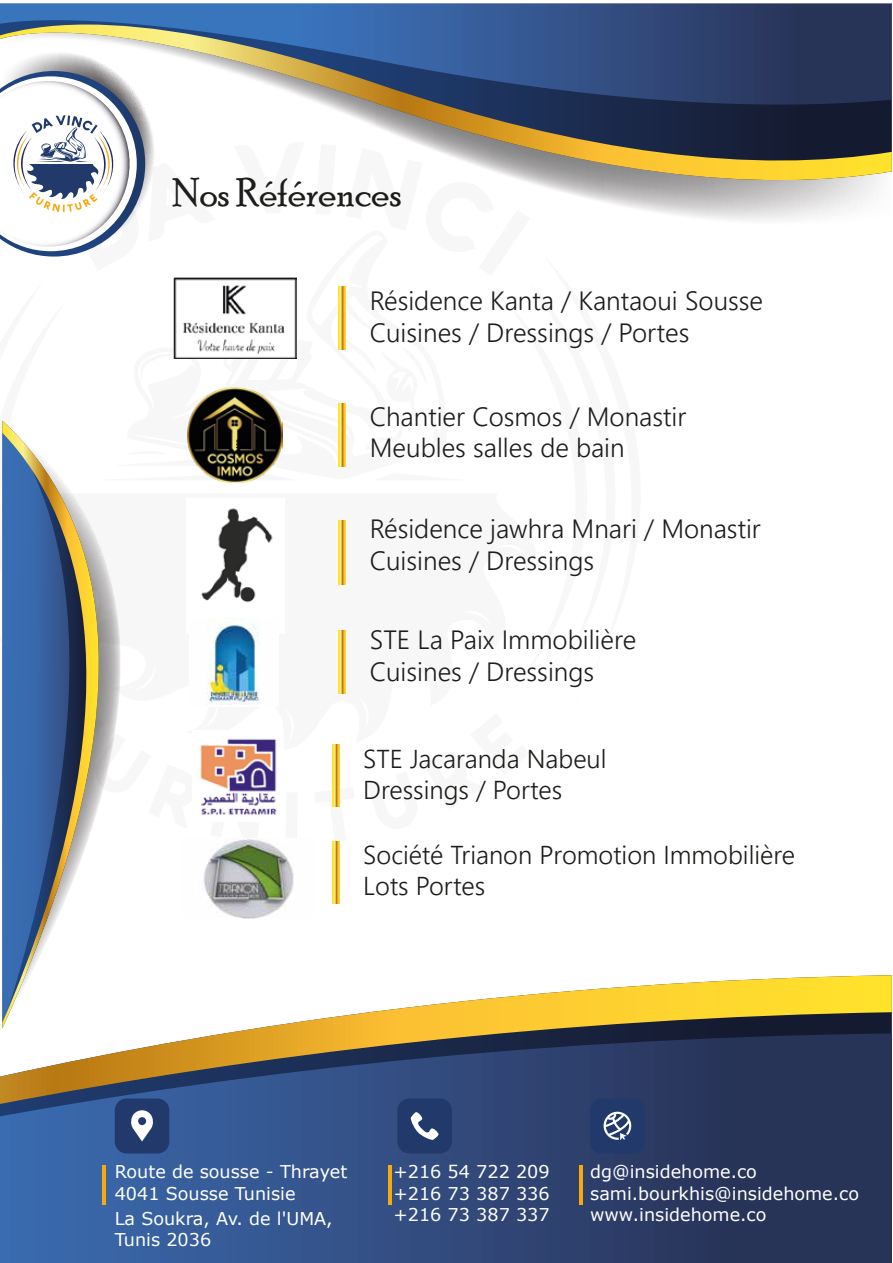
<style>
.page{position:relative;width:893px;height:1263px;background:#fff}
.page>*{position:absolute;margin:0;border:0;box-sizing:border-box;transform-origin:0 0}
.t1{font:40.5px "Poor Richard";color:#1d1d1b}
.t2{font:300 26.4px/31.7px "Nirmala UI";color:#1d1d1b}
.t3{font:300 25.8px/31px "Nirmala UI";color:#1d1d1b}
.t4{font:17.55px/21.1px "Verdana";color:#fff}
</style>
<div class="page">
<svg style="left:332px;top:787px;width:1px;height:55px"></svg>
<svg style="left:2px;top:421px;width:118px;height:554px"></svg>
<svg style="left:573px;top:194px;width:300px;height:26px"></svg>
<svg style="left:0;top:4px;width:892px;height:21px;background:#335b95"></svg>
<svg style="left:0;top:25px;width:892px;height:169px"></svg>
<svg style="left:0;top:52px;width:216px;height:205px"></svg>
<svg style="left:0;top:1104px;width:892px;height:159px;background:#304a7c"></svg>
<svg style="left:0;top:975px;width:892px;height:129px"></svg>
<div style="left:115px;top:1098px;width:54px;height:55px;background:#213a6b;border-radius:12px"></div>
<svg style="left:131px;top:1110px;width:22px;height:31px"></svg>
<div style="left:397px;top:1098px;width:55px;height:55px;background:#213a6b;border-radius:12px"></div>
<svg style="left:411px;top:1112px;width:27px;height:28px"></svg>
<div style="left:590px;top:1098px;width:55px;height:55px;background:#213a6b;border-radius:12px"></div>
<svg style="left:604px;top:1112px;width:27px;height:28px"></svg>
<hr style="left:103px;top:1165px;width:3px;height:39px;background:#f8a90d">
<hr style="left:579px;top:1165px;width:4px;height:39px;background:#f8a90d">
<hr style="left:388px;top:1165px;width:4px;height:39px;background:#f8a90d">
<img style="left:200px;top:739px;width:77px;height:76px">
<img style="left:174px;top:278px;width:123px;height:80px">
<img style="left:188px;top:388px;width:95px;height:95px">
<img style="left:201px;top:508px;width:72px;height:95px">
<img style="left:206px;top:618px;width:54px;height:87px">
<svg style="left:333px;top:745px;width:7px;height:62px"></svg>
<svg style="left:333px;top:841px;width:7px;height:62px"></svg>
<svg style="left:339px;top:286px;width:7px;height:64px"></svg>
<svg style="left:339px;top:403px;width:7px;height:64px"></svg>
<svg style="left:339px;top:521px;width:7px;height:63px"></svg>
<svg style="left:339px;top:630px;width:7px;height:64px"></svg>
<img style="left:203px;top:839px;width:91px;height:80px">
<h1 class="t1" style="left:173px;top:169px;width:230px">Nos Références</h1>
<p class="t2" style="left:370px;top:283px;width:395px">Résidence Kanta / Kantaoui Sousse<br>Cuisines / Dressings / Portes</p>
<p class="t2" style="left:370px;top:399px;width:318px">Chantier Cosmos / Monastir<br>Meubles salles de bain</p>
<p class="t2" style="left:370px;top:511px;width:393px">Résidence jawhra Mnari / Monastir<br>Cuisines / Dressings</p>
<p class="t2" style="left:370px;top:623px;width:268px">STE La Paix Immobilière<br>Cuisines / Dressings</p>
<p class="t3" style="left:363px;top:741px;width:245px">STE Jacaranda Nabeul<br>Dressings / Portes</p>
<p class="t3" style="left:363px;top:837px;width:433px">Société Trianon Promotion Immobilière<br>Lots Portes</p>
<p class="t4" style="left:115px;top:1161px;width:234px">Route de sousse - Thrayet<br>4041 Sousse Tunisie</p>
<p class="t4" style="left:115px;top:1208px;width:219px">La Soukra, Av. de l'UMA,<br>Tunis 2036</p>
<p class="t4" style="left:393px;top:1161px;width:158px;text-align:justify">+216 54 722 209 +216 73 387 336 +216 73 387 337</p>
<p class="t4" style="left:590px;top:1161px;width:270px">dg@insidehome.co sami.bourkhis@insidehome.co www.insidehome.co</p>
</div>
